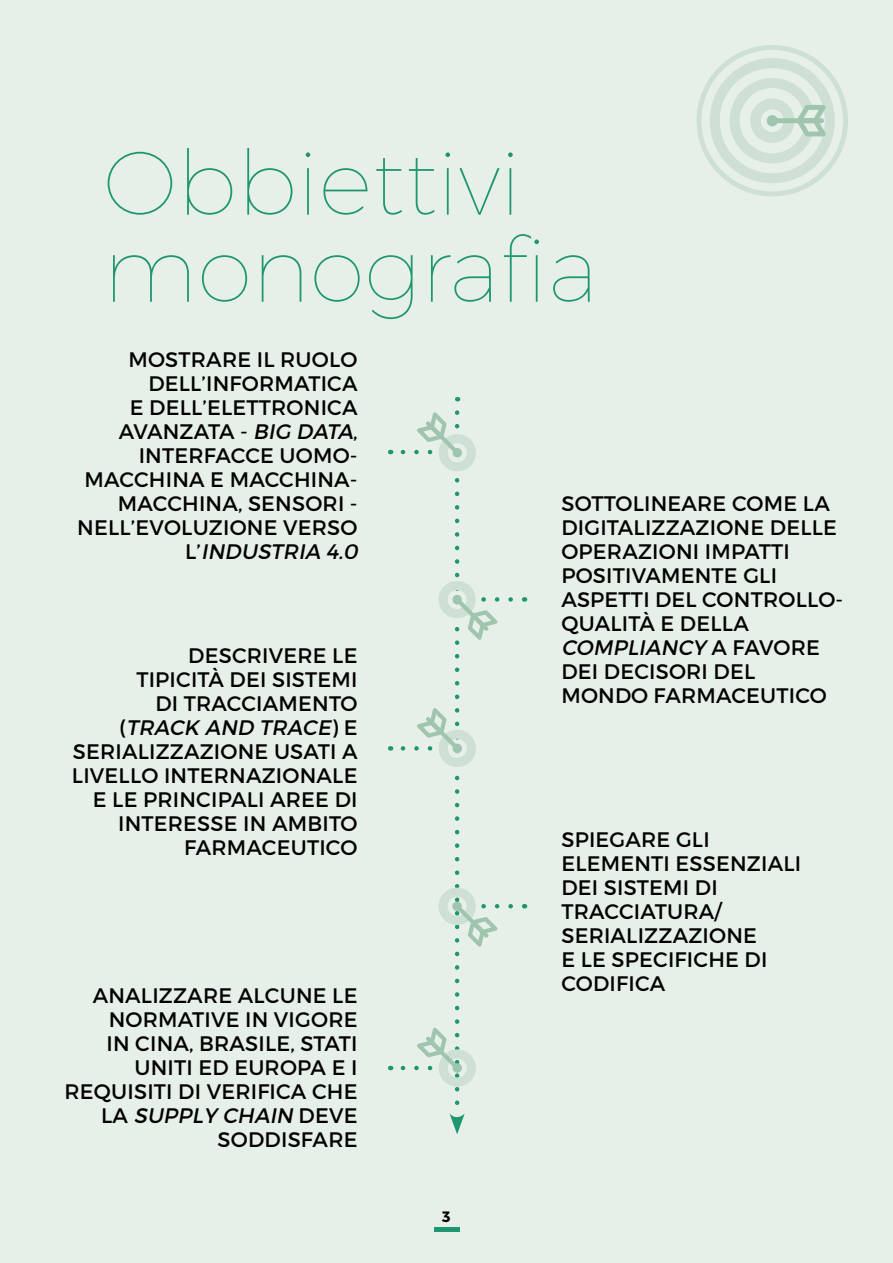
<style>
.page{position:relative;width:893px;height:1263px;background:#e7efe9}
.page>*{position:absolute;margin:0;border:0;box-sizing:border-box;transform-origin:0 0}
.t1{font:100 90px/87px "Montserrat";color:#1e9770}
.t2{font:21px/24px "Montserrat";letter-spacing:.01em;color:#000;text-align:right}
.t3{font:700 15px "Montserrat";color:#000}
.s1{font-style:italic}
</style>
<div class="page">
<svg style="left:696px;top:45px;width:152px;height:151px"></svg>
<svg style="left:400px;top:412px;width:111px;height:722px"></svg>
<div style="left:434px;top:1227px;width:25px;height:5px;background:#1e9770"></div>
<h1 class="t1" style="left:103px;top:137px;width:496px">Obbiettivi monografia</h1>
<p class="t2" style="left:77px;top:347px;width:286px">MOSTRARE IL RUOLO<br>DELL’INFORMATICA<br>E DELL’ELETTRONICA<br>AVANZATA - <span class="s1">BIG DATA</span>,<br>INTERFACCE UOMO-<br>MACCHINA E MACCHINA-<br>MACCHINA, SENSORI -<br>NELL’EVOLUZIONE VERSO<br>L ’ <span class="s1">I NDUSTRIA 4.0</span></p>
<p class="t2" style="left:561px;top:492px;width:283px;text-align:left">SOTTOLINEARE COM E LA<br>DIGITALIZZAZIONE DELLE<br>OPERAZIONI IM PATTI<br>POSITIVAM ENTE GLI<br>ASPETTI DEL CONTROLLO-<br>QUALITÀ E DELLA<br><span class="s1">COM PLIANCY</span> A FAV O R E<br>DEI DECISORI DEL<br>MONDO FARMACEUTICO</p>
<p class="t2" style="left:72px;top:644px;width:287px">DESCRIVERE LE<br>TIPICITÀ DEI SISTEM I<br>DI TRACCIAM ENTO<br>( <span class="s1">TRACK AND TRACE</span>) E<br>SERIALIZZAZIONE USATI A<br>LIVELLO INTERNAZIONALE<br>E LE PRINCIPALI AREE DI<br>INTERESSE IN AM BITO<br>FARMACEUTICO</p>
<p class="t2" style="left:561px;top:827px;width:241px;text-align:left">SPIEGARE GLI<br>ELEM ENTI ESSENZIALI<br>DEI SISTEM I DI<br>TRACCIATURA/<br>SERIALIZZAZIONE<br>E LE SPECIFICHE DI<br>CODIFICA</p>
<p class="t2" style="left:64px;top:984px;width:295px">ANALIZZARE ALCUNE LE<br>NORMATIVE IN VIGORE<br>IN CINA, BRASILE, STATI<br>U NITI ED EUROPA E I<br>REQUISITI DI VERIFICA CHE<br>L A <span class="s1">SUPPLY CHAIN</span> D E V E<br>SODDISFARE</p>
<p class="t3" style="left:442px;top:1207px;width:10px">3</p>
</div>
